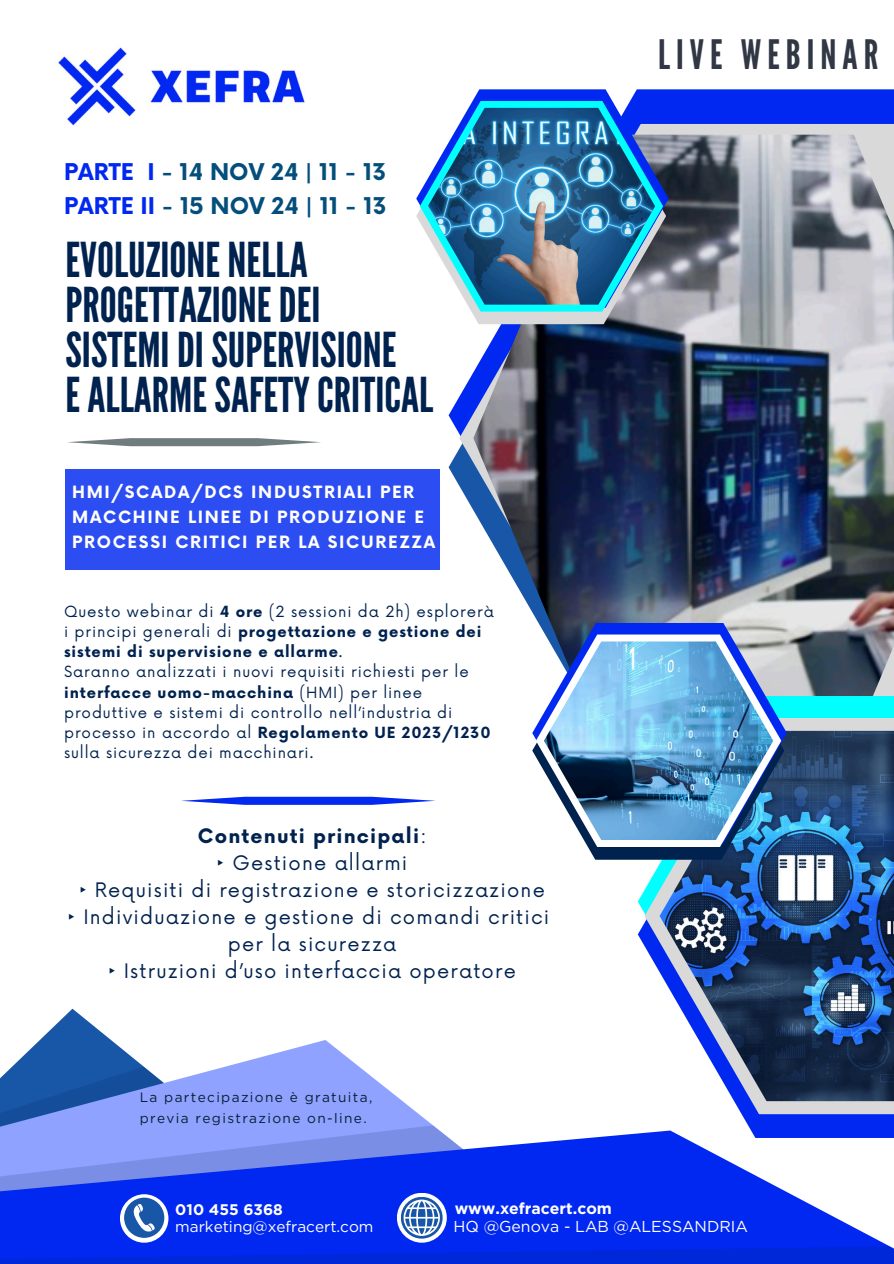
<style>
.page{position:relative;width:894px;height:1264px;background:#fff}
.page>*{position:absolute;margin:0;border:0;box-sizing:border-box;transform-origin:0 0}
.t1{font:48px/45px "League Gothic";color:#00224f}
.t2{font:40.5px "League Gothic";letter-spacing:.15em;color:#313744}
.t3{font:700 22.5px "Now";color:#034e7b}
.t4{font:19.5px/27px "Now";letter-spacing:.06em;color:#00224f;text-align:center}
.t5{font:700 16.5px/24.8px "Now";letter-spacing:.1em;color:#fff}
.t6{font:15.75px "Gotham";color:#fff}
.t7{font:700 15.75px "Gotham";color:#fff}
.t8{font:15.3px "Gotham";color:#fff}
.t9{font:700 15.3px "Gotham";color:#fff}
.t10{font:15px/20.2px "Now";letter-spacing:.06em;color:#00224f}
.t11{font:13.65px "Gotham";letter-spacing:.1em;color:#062133}
.s1{color:#0028f0}
.s2{font-weight:700}
.s3{font-family:"Noto Sans"}
</style>
<div class="page">
<svg style="left:448px;top:89px;width:445px;height:396px;background:#2749f0"></svg>
<svg style="left:459px;top:124px;width:434px;height:386px;fill:#d9d9d9"></svg>
<img style="left:473px;top:135px;width:420px;height:561px">
<svg style="left:741px;top:1114px;width:152px;height:16px;background:#0a31f0"></svg>
<svg style="left:637px;top:696px;width:256px;height:249px;fill:#0ff"></svg>
<svg style="left:644px;top:717px;width:249px;height:397px"></svg>
<img style="left:659px;top:731px;width:234px;height:370px">
<svg style="left:588px;top:843px;width:196px;height:16px;background:#0f3665"></svg>
<svg style="left:532px;top:623px;width:254px;height:220px"></svg>
<svg style="left:535px;top:634px;width:246px;height:213px"></svg>
<img style="left:543px;top:641px;width:230px;height:199px">
<svg style="left:448px;top:308px;width:218px;height:16px;background:#c3cacc"></svg>
<svg style="left:416px;top:89px;width:252px;height:219px"></svg>
<svg style="left:419px;top:101px;width:244px;height:210px"></svg>
<img style="left:427px;top:108px;width:228px;height:197px">
<svg style="left:41px;top:1008px;width:69px;height:31px"></svg>
<svg style="left:0;top:1039px;width:433px;height:86px;fill:#8fa2ff"></svg>
<div style="left:0;top:1125px;width:439px;height:5px;background:#8fa2ff"></div>
<svg style="left:0;top:1130px;width:893px;height:116px;background:#3d5bf2"></svg>
<svg style="left:0;top:1246px;width:893px;height:17px;background:#0027e1"></svg>
<svg style="left:120px;top:1194px;width:48px;height:48px"></svg>
<svg style="left:397px;top:1192px;width:49px;height:50px"></svg>
<svg style="left:401px;top:1196px;width:41px;height:42px"></svg>
<svg style="left:403px;top:1199px;width:36px;height:36px"></svg>
<div style="left:124px;top:1197px;width:40px;height:40px;background:#1856a8;border-radius:50%"></div>
<svg style="left:133px;top:1204px;width:22px;height:28px"></svg>
<img style="left:58px;top:47px;width:247px;height:79px">
<div style="left:65px;top:469px;width:375px;height:101px;background:#2c4df2"></div>
<svg style="left:181px;top:796px;width:254px;height:8px"></svg>
<svg style="left:67px;top:438px;width:254px;height:8px"></svg>
<p class="t3" style="left:64px;top:160px;width:323px"><span class="s1">PARTE I</span> - 14 NOV 24 | 11 - 13</p>
<h4 class="t3" style="left:64px;top:194px;width:324px"><span class="s1">PARTE II</span> - 15 NOV 24 | 11 - 13</h4>
<h3 class="t1" style="left:65px;top:239px;width:369px">EVOLUZIONENELLA<br>PROGETTAZIONEDEI<br>SISTEMIDISUPERVISIONE<br>EALLARMESAFETYCRITICAL</h3>
<p class="t5" style="left:72px;top:480px;width:364px">HMI/SCADA/DCS INDUSTRIALI PER<br>MACCHINE LINEE DI PRODUZIONE E<br>PROCESSI CRITICI PER LA SICUREZZA</p>
<p class="t10" style="left:64px;top:601px;width:431px">Questo webinar di <span class="s2">4 ore</span> (2 sessioni da 2h) esplorerà i principi generali di <span class="s2">progettazione e gestione dei sistemi di supervisione e allarme</span>.</p>
<p class="t10" style="left:64px;top:662px;width:428px">Saranno analizzati i nuovi requisiti richiesti per le <span class="s2">interfacce uomo-macchina</span> (HMI) per linee produttive e sistemi di controllo nell’industria di processo in accordo al <span class="s2">Regolamento UE 2023/1230 </span>sulla sicurezza dei macchinari.</p>
<p class="t4" style="left:68px;top:823px;width:483px"><span class="s2">Contenuti principali</span>:<br><span class="s3">‣</span> Gestione allarmi<br><span class="s3">‣</span> Requisiti di registrazione e storicizzazione<br><span class="s3">‣</span> Individuazione e gestione di comandi critici per la sicurezza<br><span class="s3">‣</span> Istruzioni d’uso interfaccia operatore</p>
<p class="t11" style="left:140px;top:1089px;width:234px">La partecipazione è gratuita,</p>
<h6 class="t11" style="left:140px;top:1109px;width:228px">previa registrazione on-line.</h6>
<p class="t2" style="left:658px;top:31px;width:222px">LIVE WEBINAR</p>
<h1 class="t9" style="left:175px;top:1200px;width:109px">010 455 6368</h1>
<h3 class="t7" style="left:454px;top:1198px;width:159px">www.xefracert.com</h3>
<h5 class="t8" style="left:175px;top:1217px;width:200px">marketing@xefracert.com</h5>
<p class="t6" style="left:453px;top:1216px;width:296px">HQ @Genova - LAB @ALESSANDRIA</p>
</div>
